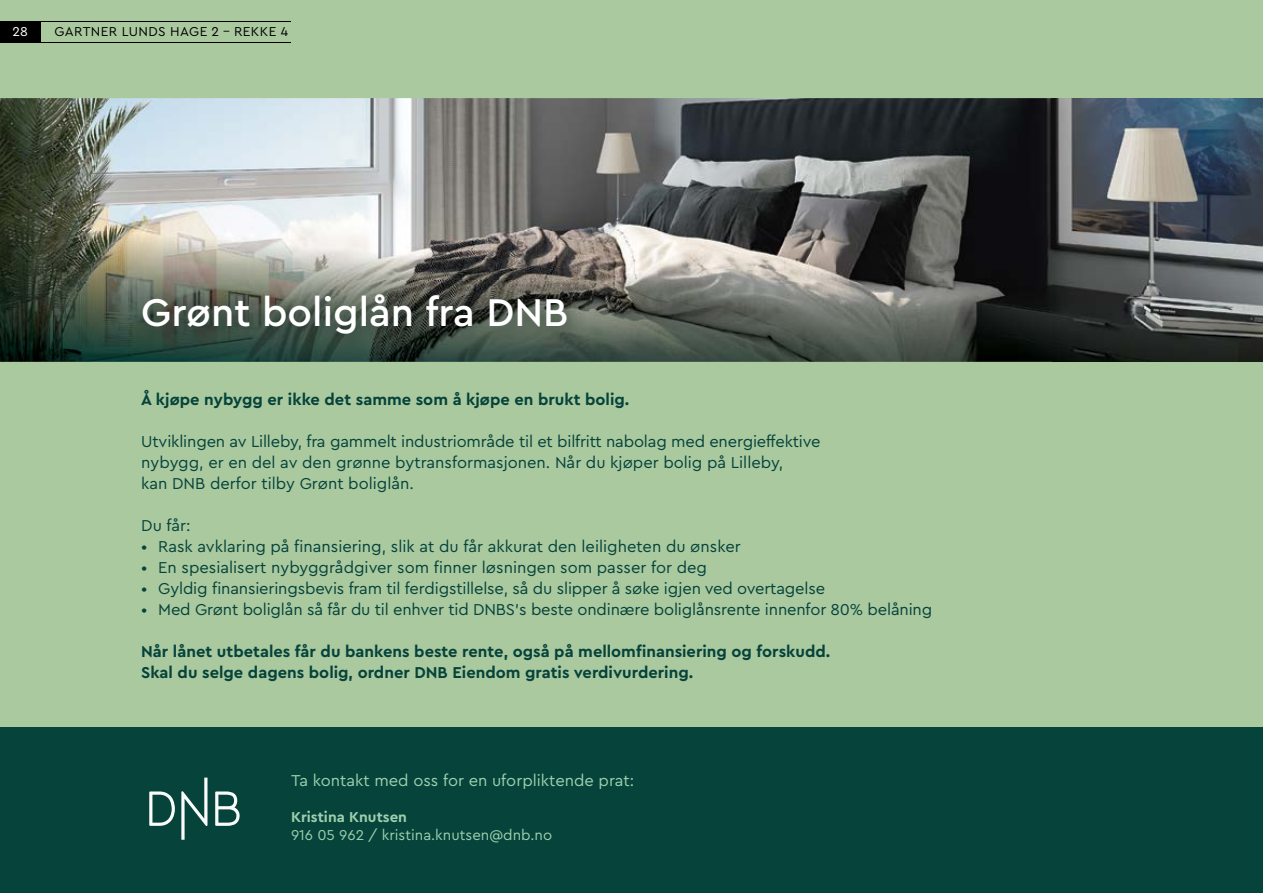
<style>
.page{position:relative;width:1263px;height:893px;background:#aac99f}
.page>*{position:absolute;margin:0;border:0;box-sizing:border-box;transform-origin:0 0}
.t1{font:500 40.5px "Cera PRO";color:#fff}
.t2{font:16.5px/21px "Cera PRO";letter-spacing:-.01em;color:#05433b}
.t3{font:700 16.5px/21px "Cera PRO";color:#05433b}
.t4{font:16.5px "Cera PRO";color:#9dcfac}
.t5{font:15px "Cera PRO";color:#9dcfac}
.t6{font:700 15px "Cera PRO";color:#9dcfac}
.t7{font:13.5px "Cera PRO";letter-spacing:.03em;color:#000}
.t8{font:13.5px "Cera PRO";color:#fff}
</style>
<div class="page">
<div style="left:0;top:728px;width:1263px;height:165px;background:#05433b"></div>
<img style="left:0;top:98px;width:1263px;height:264px">
<img style="left:129px;top:280px;width:459px;height:75px">
<svg style="left:215px;top:791px;width:25px;height:35px"></svg>
<svg style="left:181px;top:778px;width:26px;height:62px"></svg>
<svg style="left:149px;top:791px;width:26px;height:35px"></svg>
<hr style="left:0;top:42px;width:290px;height:1px;background:#000">
<hr style="left:0;top:21px;width:290px;height:1px;background:#000">
<div style="left:0;top:22px;width:40px;height:20px;background:#000"></div>
<p class="t8" style="left:12px;top:22px;width:17px">28</p>
<p class="t7" style="left:55px;top:22px;width:235px">GARTNER LUNDS HAGE 2 – REKKE 4</p>
<h1 class="t1" style="left:141px;top:286px;width:428px">Grønt boliglån fra DNB</h1>
<p class="t3" style="left:141px;top:388px;width:490px">Å kjøpe nybygg er ikke det samme som å kjøpe en brukt bolig.</p>
<p class="t2" style="left:141px;top:430px;width:681px">Utviklingen av Lilleby, fra gammelt industriområde til et bilfritt nabolag med energieffektive nybygg, er en del av den grønne bytransformasjonen. Når du kjøper bolig på Lilleby,<br>kan DNB derfor tilby Grønt boliglån.</p>
<p class="t2" style="left:141px;top:514px;width:51px">Du får:</p>
<p class="t2" style="left:141px;top:535px;width:601px">• Rask avklaring på finansiering, slik at du får akkurat den leiligheten du ønsker</p>
<p class="t2" style="left:141px;top:556px;width:567px">• En spesialisert nybyggrådgiver som finner løsningen som passer for deg</p>
<p class="t2" style="left:141px;top:577px;width:685px">• Gyldig finansieringsbevis fram til ferdigstillelse, så du slipper å søke igjen ved overtagelse</p>
<p class="t2" style="left:141px;top:598px;width:792px">• Med Grønt boliglån så får du til enhver tid DNBS’s beste ondinære boliglånsrente innenfor 80% belåning</p>
<p class="t3" style="left:141px;top:640px;width:690px">Når lånet utbetales får du bankens beste rente, også på mellomfinansiering og forskudd.<br>Skal du selge dagens bolig, ordner DNB Eiendom gratis verdivurdering.</p>
<p class="t4" style="left:291px;top:769px;width:345px">Ta kontakt med oss for en uforpliktende prat:</p>
<p class="t6" style="left:291px;top:807px;width:118px">Kristina Knutsen</p>
<p class="t5" style="left:291px;top:825px;width:263px">916 05 962 / kristina.knutsen@dnb.no</p>
</div>
